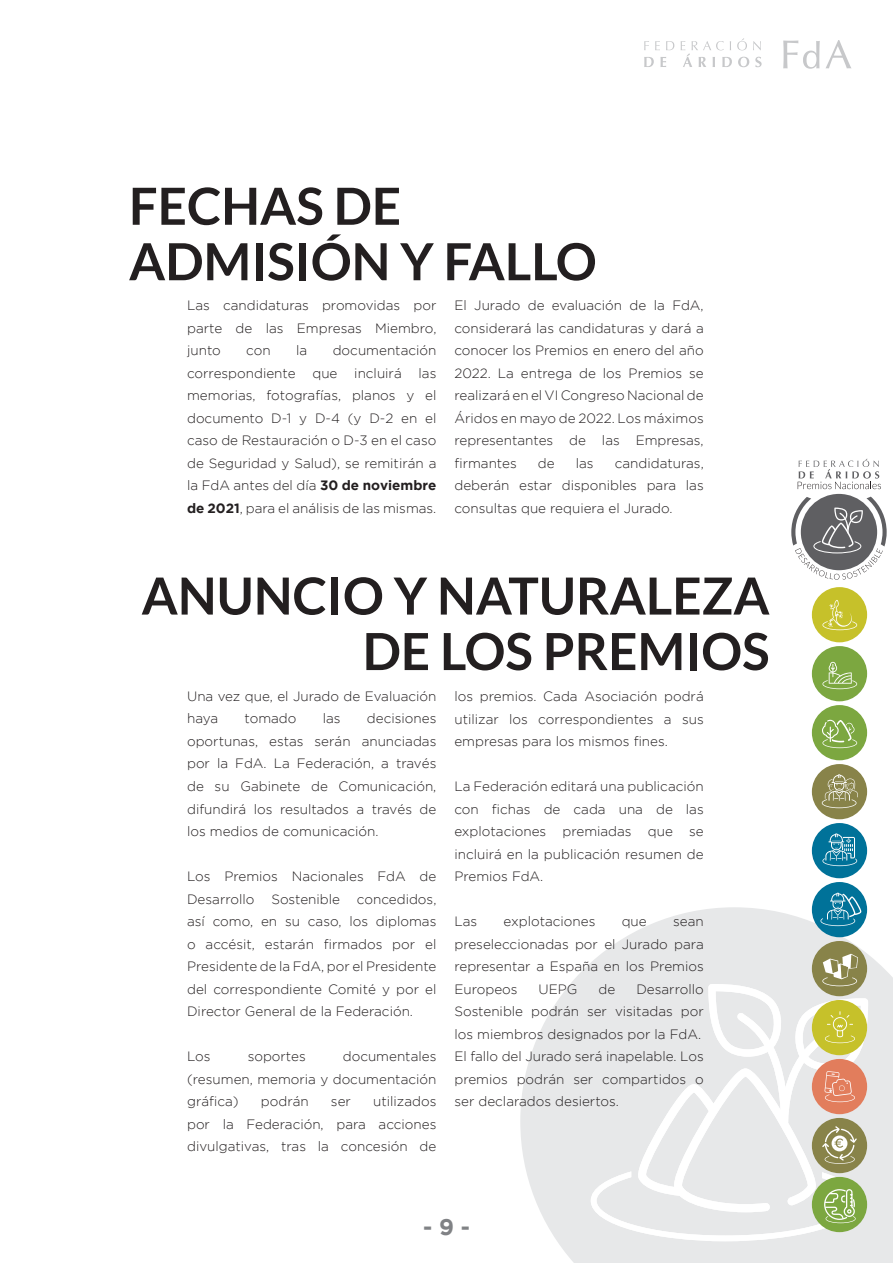
<style>
.page{position:relative;width:893px;height:1263px;background:#fff}
.page>*{position:absolute;margin:0;border:0;box-sizing:border-box;transform-origin:0 0}
.t1{font:700 51.15px/55.5px "Lato";color:#231f20}
.t2{font:700 22.5px "Gotham";color:#808285}
.t3{font:300 13.5px/22.5px "Gotham";color:#231f20;text-align:justify}
.s1{font-weight:700}
</style>
<div class="page">
<svg style="left:520px;top:907px;width:373px;height:356px;fill:#e7e8e9"></svg>
<svg style="left:644px;top:57px;width:10px;height:10px"></svg>
<svg style="left:660px;top:57px;width:6px;height:10px"></svg>
<svg style="left:644px;top:41px;width:5px;height:9px"></svg>
<svg style="left:655px;top:41px;width:5px;height:9px"></svg>
<svg style="left:666px;top:41px;width:8px;height:9px"></svg>
<svg style="left:681px;top:38px;width:81px;height:29px"></svg>
<svg style="left:783px;top:40px;width:68px;height:29px"></svg>
<svg style="left:798px;top:459px;width:83px;height:30px"></svg>
<svg style="left:791px;top:497px;width:96px;height:83px"></svg>
<div style="left:812px;top:646px;width:55px;height:55px;background:#7ca740;border-radius:50%"></div>
<svg style="left:822px;top:662px;width:35px;height:27px"></svg>
<div style="left:812px;top:705px;width:55px;height:55px;background:#7ca740;border-radius:50%"></div>
<svg style="left:822px;top:720px;width:35px;height:28px"></svg>
<div style="left:812px;top:823px;width:55px;height:55px;background:#007299;border-radius:50%"></div>
<svg style="left:822px;top:833px;width:35px;height:33px"></svg>
<div style="left:812px;top:764px;width:55px;height:55px;background:#888349;border-radius:50%"></div>
<svg style="left:822px;top:774px;width:36px;height:34px"></svg>
<div style="left:812px;top:882px;width:55px;height:55px;background:#007299;border-radius:50%"></div>
<svg style="left:820px;top:893px;width:42px;height:33px"></svg>
<div style="left:812px;top:941px;width:55px;height:55px;background:#888349;border-radius:50%"></div>
<div style="left:812px;top:587px;width:55px;height:55px;background:#c6c12a;border-radius:50%"></div>
<svg style="left:822px;top:600px;width:35px;height:30px"></svg>
<svg style="left:591px;top:954px;width:277px;height:287px"></svg>
<h1 class="t1" style="left:129px;top:178px;width:469px">FECHAS DE<br>ADMISIÓN Y FALLO</h1>
<p class="t3" style="left:187px;top:294px;width:251px">Las candidaturas promovidas por parte de las Empresas Miembro, junto</p>
<p class="t3" style="left:187px;top:339px;width:251px;text-indent:146px">documentación correspondiente que incluirá las memorias, fotografías, planos y el documento D-1 y D-4 (y D-2 en el caso de Restauración o D-3 en el caso de Seguridad y Salud), se remitirán a la FdA antes del día <span class="s1">30 de noviembre de 2021</span>, para el análisis de las mismas.</p>
<p class="t3" style="left:246px;top:339px;width:26px">con</p>
<p class="t3" style="left:296px;top:339px;width:13px">la</p>
<p class="t3" style="left:454px;top:294px;width:251px">El Jurado de evaluación de la FdA, considerará las candidaturas y dará a conocer los Premios en enero del año 2022. La entrega de los Premios se realizará en el VI Congreso Nacional de Áridos en mayo de 2022. Los máximos representantes de las Empresas, firmantes</p>
<p class="t3" style="left:454px;top:452px;width:251px;text-indent:160px">candidaturas, deberán estar disponibles para las consultas que requiera el Jurado.</p>
<p class="t3" style="left:538px;top:452px;width:18px">de</p>
<p class="t3" style="left:576px;top:452px;width:19px">las</p>
<h1 class="t1" style="left:142px;top:567px;width:630px;text-align:right">ANUNCIO Y NATURALEZA<br>DE LOS PREMIOS</h1>
<p class="t3" style="left:187px;top:685px;width:251px">Una vez que, el Jurado de Evaluación haya</p>
<p class="t3" style="left:187px;top:707px;width:251px;text-indent:180px">decisiones oportunas, estas serán anunciadas por la FdA. La Federación, a través de su Gabinete de Comunicación, difundirá los resultados a través de los medios de comunicación.</p>
<p class="t3" style="left:187px;top:865px;width:251px">Los Premios Nacionales FdA de<br>Desarrollo</p>
<p class="t3" style="left:245px;top:707px;width:53px">tomado</p>
<p class="t3" style="left:323px;top:707px;width:19px">las</p>
<p class="t3" style="left:187px;top:887px;width:251px;text-indent:170px">concedidos, así como, en su caso, los diplomas o accésit, estarán firmados por el Presidente de la FdA, por el Presidente del correspondiente Comité y por el Director General de la Federación.</p>
<p class="t3" style="left:187px;top:1045px;width:25px">Los</p>
<p class="t3" style="left:248px;top:1045px;width:60px">soportes</p>
<p class="t3" style="left:271px;top:887px;width:70px">Sostenible</p>
<p class="t3" style="left:187px;top:1045px;width:251px;text-indent:156px">documentales (resumen, memoria y documentación gráfica)</p>
<p class="t3" style="left:187px;top:1090px;width:251px;text-indent:186px">utilizados por la Federación, para acciones divulgativas, tras la concesión de</p>
<p class="t3" style="left:261px;top:1090px;width:49px">podrán</p>
<p class="t3" style="left:331px;top:1090px;width:21px">ser</p>
<p class="t3" style="left:454px;top:685px;width:251px">los premios. Cada Asociación podrá utilizar los correspondientes a sus empresas para los mismos fines.</p>
<p class="t3" style="left:454px;top:775px;width:251px">La Federación editará una publicación con fichas de cada una de las explotaciones premiadas que se incluirá en la publicación resumen de Premios FdA.</p>
<p class="t3" style="left:454px;top:910px;width:24px">Las</p>
<p class="t3" style="left:504px;top:910px;width:93px">explotaciones</p>
<p class="t3" style="left:622px;top:910px;width:27px">que</p>
<p class="t3" style="left:454px;top:910px;width:251px;text-indent:219px">sean preseleccionadas por el Jurado para representar a España en los Premios Europeos</p>
<p class="t3" style="left:454px;top:977px;width:251px;text-align:left;text-indent:182px">Desarrollo<br>Sostenible podrán ser visitadas por los miembros designados por la FdA.<br>El fallo del Jurado será inapelable. Los premios podrán ser compartidos o ser declarados desiertos.</p>
<p class="t3" style="left:539px;top:977px;width:40px">UEPG</p>
<p class="t3" style="left:599px;top:977px;width:18px">de</p>
<h2 class="t2" style="left:423px;top:1214px;width:48px">- 9 -</h2>
</div>
